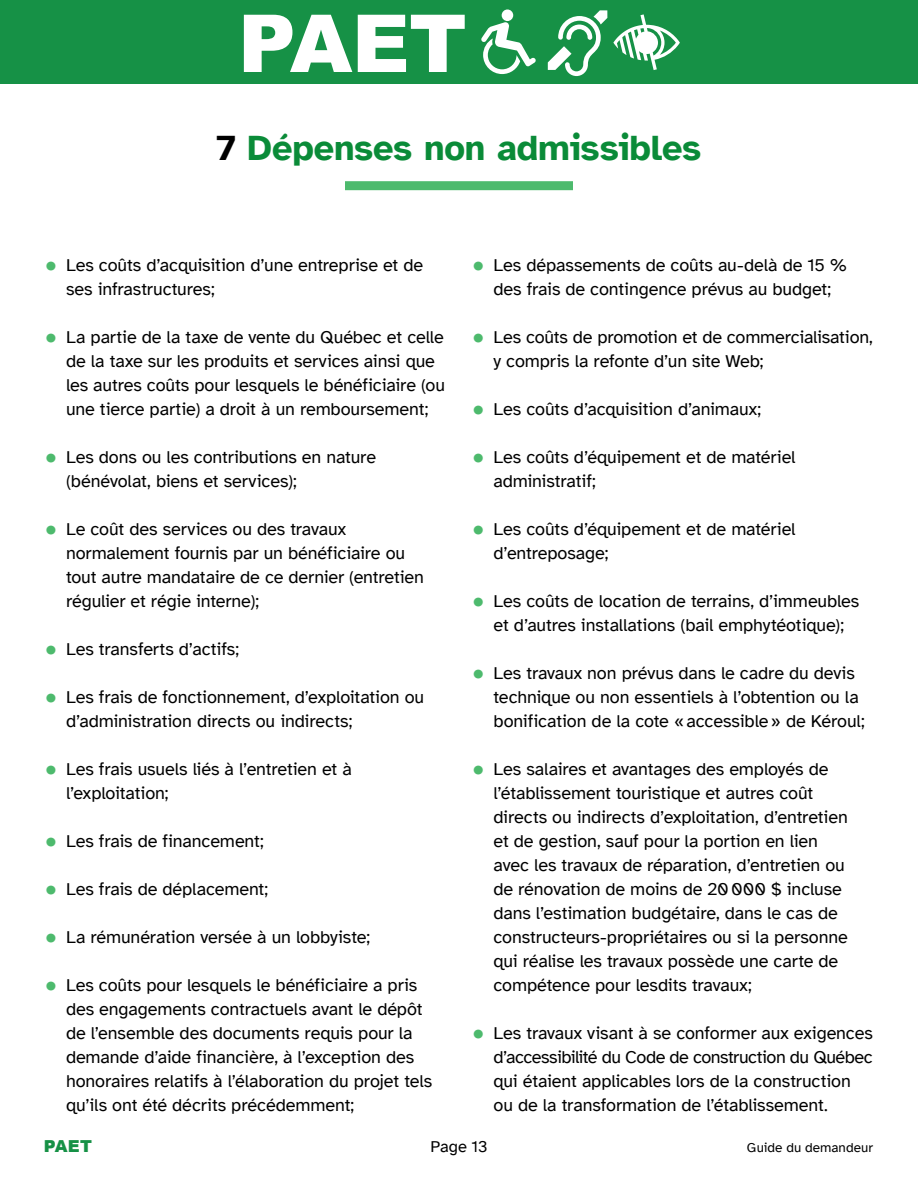
<style>
.page{position:relative;width:918px;height:1188px;background:#fff}
.page>*{position:absolute;margin:0;border:0;box-sizing:border-box;transform-origin:0 0}
.t1{font:900 79.95px "Arial";color:#fff}
.t2{font:700 36px "Atkinson Hyperlegible";letter-spacing:-.005em;color:#0a8b38}
.t3{font:18px/24px "Atkinson Hyperlegible";letter-spacing:-.005em;color:#000}
.t4{font:16.5px "Atkinson Hyperlegible";letter-spacing:-.005em;color:#000}
.t5{font:900 16.5px "Arial";color:#169146}
.t6{font:13.5px "Atkinson Hyperlegible";letter-spacing:.005em;color:#000}
.s1{color:#000}
.s2{font-size:27px;color:#4dba6d}
</style>
<div class="page">
<div style="left:0;top:0;width:918px;height:84px;background:#169146"></div>
<div style="left:502px;top:9px;width:11px;height:12px;background:#fff;border-radius:50%"></div>
<svg style="left:481px;top:22px;width:55px;height:52px"></svg>
<svg style="left:548px;top:10px;width:59px;height:66px"></svg>
<svg style="left:613px;top:14px;width:67px;height:56px"></svg>
<div style="left:345px;top:181px;width:228px;height:9px;background:#4dba6d"></div>
<h1 class="t1" style="left:238px;top:-15px;width:230px">PAET</h1>
<h2 class="t2" style="left:217px;top:127px;width:486px"><span class="s1">7</span> Dépenses non admissibles</h2>
<p class="t3" style="left:66px;top:253px;width:359px;text-indent:-21px"><span class="s2">•</span> Les coûts d’acquisition d’une entreprise et de ses infrastructures;</p>
<p class="t3" style="left:66px;top:325px;width:381px;text-indent:-21px"><span class="s2">•</span> La partie de la taxe de vente du Québec et celle de la taxe sur les produits et services ainsi que les autres coûts pour lesquels le bénéficiaire (ou une tierce partie) a droit à un remboursement;</p>
<p class="t3" style="left:66px;top:445px;width:312px;text-indent:-21px"><span class="s2">•</span> Les dons ou les contributions en nature (bénévolat, biens et services);</p>
<p class="t3" style="left:66px;top:517px;width:360px;text-indent:-21px"><span class="s2">•</span> Le coût des services ou des travaux normalement fournis par un bénéficiaire ou tout autre mandataire de ce dernier (entretien régulier et régie interne);</p>
<p class="t3" style="left:45px;top:637px;width:196px"><span class="s2">•</span> Les transferts d’actifs;</p>
<p class="t3" style="left:66px;top:685px;width:360px;text-indent:-21px"><span class="s2">•</span> Les frais de fonctionnement, d’exploitation ou d’administration directs ou indirects;</p>
<p class="t3" style="left:66px;top:757px;width:287px;text-indent:-21px"><span class="s2">•</span> Les frais usuels liés à l’entretien et à l’exploitation;</p>
<p class="t3" style="left:45px;top:829px;width:220px"><span class="s2">•</span> Les frais de financement;</p>
<p class="t3" style="left:45px;top:877px;width:225px"><span class="s2">•</span> Les frais de déplacement;</p>
<p class="t3" style="left:45px;top:925px;width:327px"><span class="s2">•</span> La rémunération versée à un lobbyiste;</p>
<p class="t3" style="left:66px;top:973px;width:368px;text-indent:-21px"><span class="s2">•</span> Les coûts pour lesquels le bénéficiaire a pris des engagements contractuels avant le dépôt de l’ensemble des documents requis pour la demande d’aide financière, à l’exception des honoraires relatifs à l’élaboration du projet tels qu’ils ont été décrits précédemment;</p>
<p class="t3" style="left:472px;top:253px;width:376px;text-align:center"><span class="s2">•</span> Les dépassements de coûts au-delà de 15 % des frais de contingence prévus au budget;</p>
<p class="t3" style="left:494px;top:325px;width:381px;text-indent:-21px"><span class="s2">•</span> Les coûts de promotion et de commercialisation, y compris la refonte d’un site Web;</p>
<p class="t3" style="left:472px;top:397px;width:290px"><span class="s2">•</span> Les coûts d’acquisition d’animaux;</p>
<p class="t3" style="left:494px;top:445px;width:304px;text-indent:-21px"><span class="s2">•</span> Les coûts d’équipement et de matériel administratif;</p>
<p class="t3" style="left:494px;top:517px;width:304px;text-indent:-21px"><span class="s2">•</span> Les coûts d’équipement et de matériel d’entreposage;</p>
<p class="t3" style="left:472px;top:589px;width:388px;text-align:center"><span class="s2">•</span> Les coûts de location de terrains, d’immeubles et d’autres installations (bail emphytéotique);</p>
<p class="t3" style="left:494px;top:661px;width:373px;text-indent:-21px"><span class="s2">•</span> Les travaux non prévus dans le cadre du devis technique ou non essentiels à l’obtention ou la bonification de la cote «accessible» de Kéroul;</p>
<p class="t3" style="left:494px;top:757px;width:356px;text-indent:-21px"><span class="s2">•</span> Les salaires et avantages des employés de l’établissement touristique et autres coût directs ou indirects d’exploitation, d’entretien et de gestion, sauf pour la portion en lien avec les travaux de réparation, d’entretien ou de rénovation de moins de 20000 $ incluse dans l’estimation budgétaire, dans le cas de constructeurs-propriétaires ou si la personne qui réalise les travaux possède une carte de compétence pour lesdits travaux;</p>
<p class="t3" style="left:494px;top:1021px;width:381px;text-indent:-21px"><span class="s2">•</span> Les travaux visant à se conformer aux exigences d’accessibilité du Code de construction du Québec qui étaient applicables lors de la construction ou de la transformation de l’établissement.</p>
<p class="t5" style="left:44px;top:1134px;width:50px">PAET</p>
<p class="t4" style="left:430px;top:1137px;width:59px">Page 13</p>
<p class="t6" style="left:747px;top:1140px;width:128px">Guide du demandeur</p>
</div>
